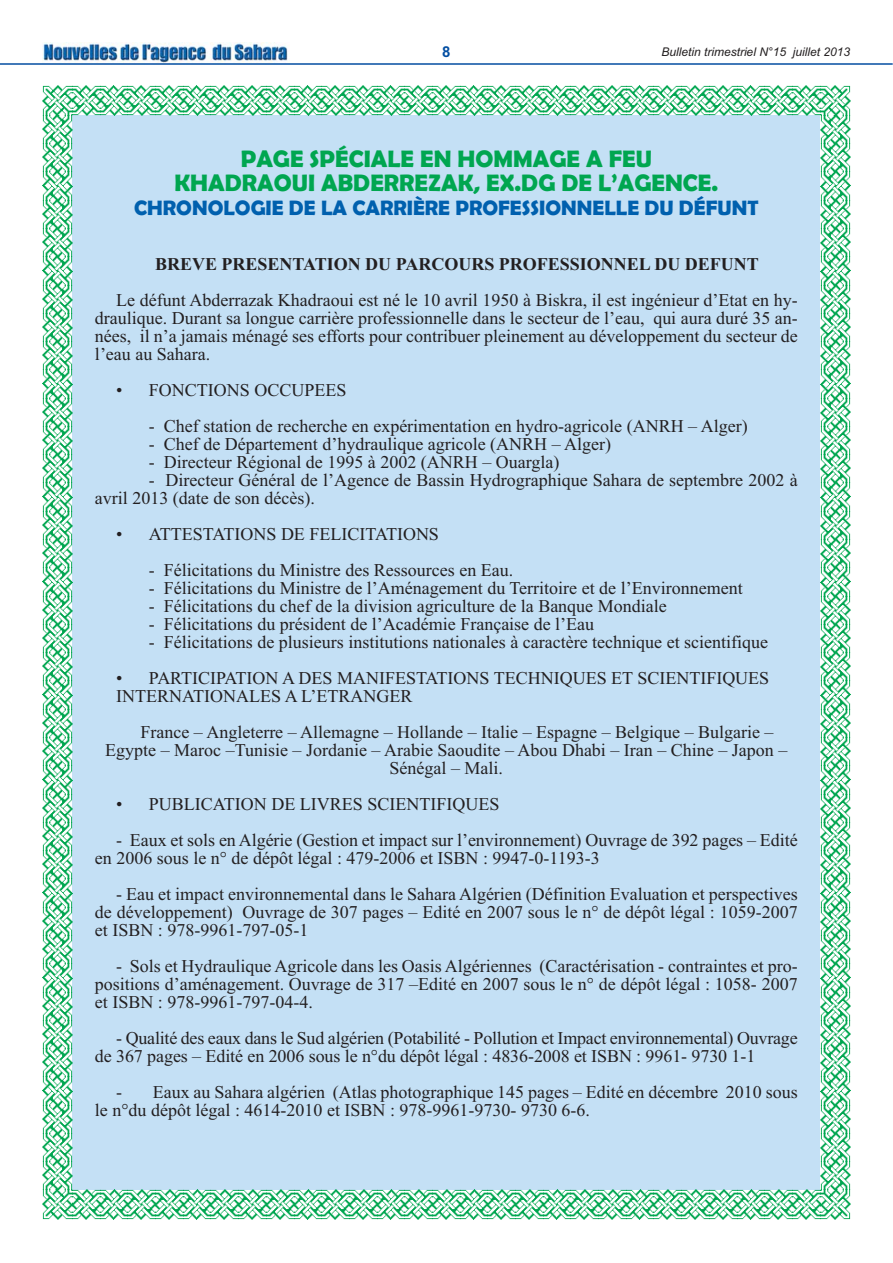
<style>
.page{position:relative;width:893px;height:1263px;background:#fff}
.page>*{position:absolute;margin:0;border:0;box-sizing:border-box;transform-origin:0 0}
.t1{font:700 24px/24px "Berlin Sans FB Demi";color:#00a650;text-align:center}
.t2{font:700 21px "Berlin Sans FB Demi";color:#0060ae}
.t3{font:18px/18px "Times New Roman";color:#231f20}
.t4{font:700 18px "Times New Roman";color:#231f20}
.t5{font:700 15px "Arial";color:#034ea2}
.t6{font:italic 12px "Arial";color:#231f20}
</style>
<div class="page">
<div style="left:72px;top:115px;width:748px;height:1075px;background:#c4e0f5"></div>
<img style="left:43px;top:85px;width:807px;height:30px">
<img style="left:820px;top:115px;width:30px;height:1105px">
<img style="left:43px;top:1190px;width:777px;height:30px">
<img style="left:43px;top:115px;width:30px;height:1075px">
<img style="left:43px;top:43px;width:245px;height:20px">
<hr style="left:0;top:63px;width:893px;height:2px;background:#034ea2">
<p class="t5" style="left:442px;top:43px;width:10px">8</p>
<p class="t6" style="left:661px;top:45px;width:190px">Bulletin trimestriel N°15 juillet 2013</p>
<h1 class="t1" style="left:174px;top:147px;width:545px">PAGE SPÉCIALE EN HOMMAGE A FEU<br>KHADRAOUI ABDERREZAK, EX.DG DE L’AGENCE.</h1>
<p class="t2" style="left:134px;top:196px;width:626px">CHRONOLOGIE DE LA CARRIÈRE PROFESSIONNELLE DU DÉFUNT</p>
<p class="t4" style="left:155px;top:253px;width:605px">BREVE PRESENTATION DU PARCOURS PROFESSIONNEL DU DEFUNT</p>
<p class="t3" style="left:95px;top:293px;width:704px;text-align:justify;text-indent:21px">Le défunt Abderrazak Khadraoui est né le 10 avril 1950 à Biskra, il est ingénieur d’Etat en hy&shy;draulique. Durant sa longue carrière professionnelle dans le secteur de l’eau, qui aura duré 35 an&shy;nées, il n’a jamais ménagé ses efforts pour contribuer pleinement au développement du secteur de l’eau au Sahara.</p>
<p class="t3" style="left:116px;top:383px;width:232px">• FONCTIONS OCCUPEES</p>
<p class="t3" style="left:149px;top:419px;width:600px">- Chef station de recherche en expérimentation en hydro-agricole (ANRH – Alger)</p>
<p class="t3" style="left:149px;top:437px;width:464px">- Chef de Département d’hydraulique agricole (ANRH – Alger)</p>
<p class="t3" style="left:149px;top:455px;width:412px">- Directeur Régional de 1995 à 2002 (ANRH – Ouargla)</p>
<p class="t3" style="left:95px;top:473px;width:704px;text-indent:54px">- Directeur Général de l’Agence de Bassin Hydrographique Sahara de septembre 2002 à avril 2013 (date de son décès).</p>
<p class="t3" style="left:116px;top:527px;width:324px">• ATTESTATIONS DE FELICITATIONS</p>
<p class="t3" style="left:149px;top:563px;width:366px">- Félicitations du Ministre des Ressources en Eau.</p>
<p class="t3" style="left:149px;top:581px;width:595px">- Félicitations du Ministre de l’Aménagement du Territoire et de l’Environnement</p>
<p class="t3" style="left:149px;top:599px;width:519px">- Félicitations du chef de la division agriculture de la Banque Mondiale</p>
<p class="t3" style="left:149px;top:617px;width:447px">- Félicitations du président de l’Académie Française de l’Eau</p>
<p class="t3" style="left:149px;top:635px;width:621px">- Félicitations de plusieurs institutions nationales à caractère technique et scientifique</p>
<p class="t3" style="left:116px;top:671px;width:654px">• PARTICIPATION A DES MANIFESTATIONS TECHNIQUES ET SCIENTIFIQUES<br>INTERNATIONALES A L’ETRANGER</p>
<p class="t3" style="left:140px;top:725px;width:635px">France – Angleterre – Allemagne – Hollande – Italie – Espagne – Belgique – Bulgarie –</p>
<p class="t3" style="left:105px;top:743px;width:683px">Egypte – Maroc –Tunisie – Jordanie – Arabie Saoudite – Abou Dhabi – Iran – Chine – Japon –</p>
<p class="t3" style="left:390px;top:761px;width:115px">Sénégal – Mali.</p>
<p class="t3" style="left:116px;top:797px;width:385px">• PUBLICATION DE LIVRES SCIENTIFIQUES</p>
<p class="t3" style="left:95px;top:833px;width:704px;text-indent:21px">- Eaux et sols en Algérie (Gestion et impact sur l’environnement) Ouvrage de 392 pages – Edité en 2006 sous le n° de dépôt légal : 479-2006 et ISBN : 9947-0-1193-3</p>
<p class="t3" style="left:95px;top:887px;width:704px;text-align:justify;text-indent:21px">- Eau et impact environnemental dans le Sahara Algérien (Définition Evaluation et perspectives de développement) Ouvrage de 307 pages – Edité en 2007 sous le n° de dépôt légal : 1059-2007 et ISBN : 978-9961-797-05-1</p>
<p class="t3" style="left:95px;top:959px;width:704px;text-align:justify;text-indent:21px">- Sols et Hydraulique Agricole dans les Oasis Algériennes (Caractérisation - contraintes et pro&shy;positions d’aménagement. Ouvrage de 317 –Edité en 2007 sous le n° de dépôt légal : 1058- 2007 et ISBN : 978-9961-797-04-4.</p>
<p class="t3" style="left:95px;top:1030px;width:704px;text-indent:21px">- Qualité des eaux dans le Sud algérien (Potabilité - Pollution et Impact environnemental) Ouvrage de 367 pages – Edité en 2006 sous le n°du dépôt légal : 4836-2008 et ISBN : 9961- 9730 1-1</p>
<p class="t3" style="left:95px;top:1084px;width:704px;text-indent:21px">- Eaux au Sahara algérien (Atlas photographique 145 pages – Edité en décembre 2010 sous le n°du dépôt légal : 4614-2010 et ISBN : 978-9961-9730- 9730 6-6.</p>
</div>
